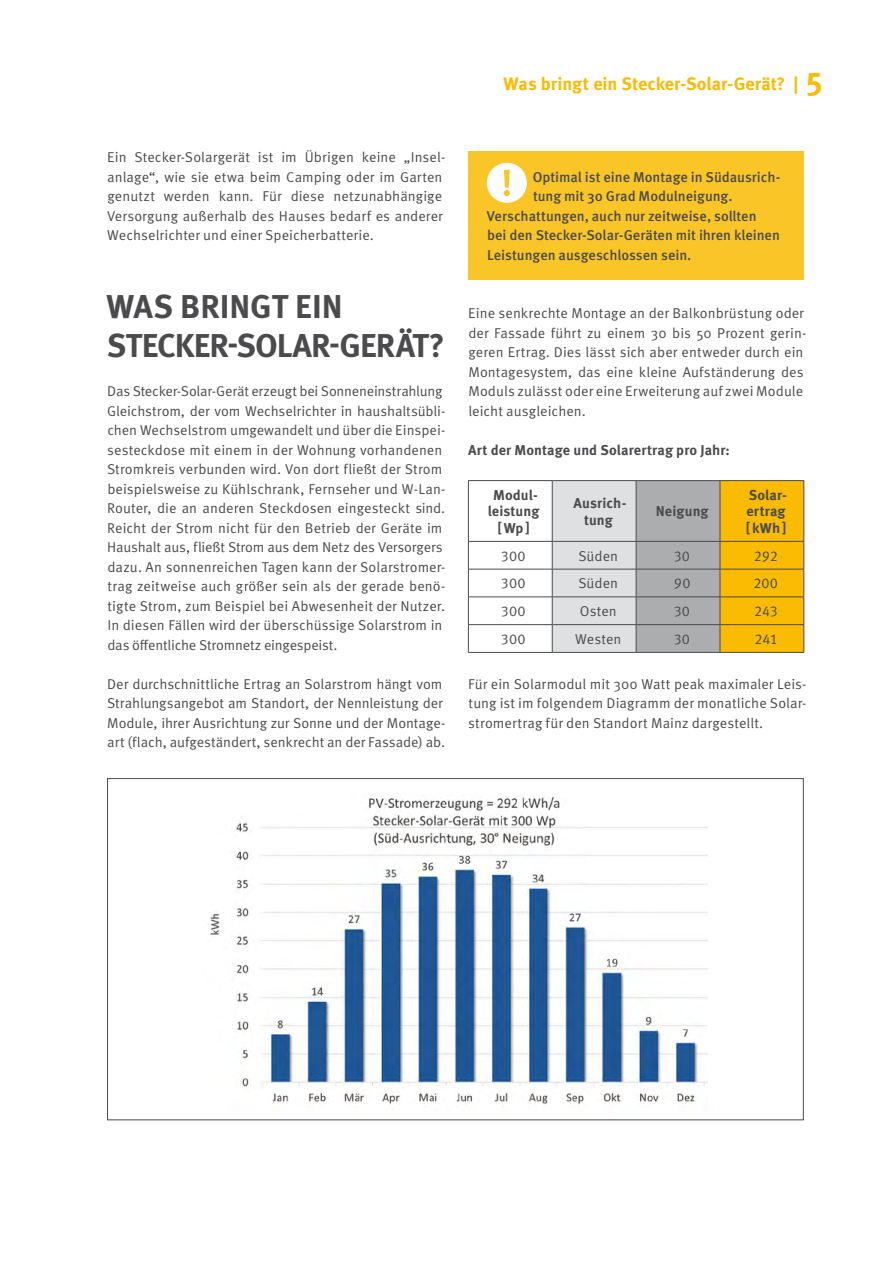
<style>
.page{position:relative;width:893px;height:1263px;background:#fff}
.page>*{position:absolute;margin:0;border:0;box-sizing:border-box;transform-origin:0 0}
.Ü1{font:700 33px/39px "Meta OT";letter-spacing:-.02em;color:#4b4b4d}
.Ü3{font:700 18px "Meta OT";letter-spacing:-.005em;color:#fabb00}
.Fließtext{font:14.25px/19.5px "Meta OT Norm";color:#4b4b4d}
.Auflistung_Level2{font:500 14.25px "Meta OT";letter-spacing:-.005em;color:#4b4b4d}
.Tabelle{font:700 14.25px/16.5px "Meta OT";letter-spacing:.005em;color:#4b4b4d;text-align:center}
.Tabelle-2{font:14.25px "Meta OT Norm";color:#4b4b4d}
.Fließtext-2{font:700 14.25px "Meta OT";letter-spacing:.005em;color:#4b4b4d}
.s1{font-size:33px}
</style>
<div class="page">
<hr style="left:468px;top:480px;width:84px;height:1px;background:#4b4b4d">
<hr style="left:552px;top:480px;width:84px;height:1px;background:#4b4b4d">
<hr style="left:636px;top:480px;width:84px;height:1px;background:#4b4b4d">
<hr style="left:720px;top:480px;width:84px;height:1px;background:#4b4b4d">
<svg style="left:468px;top:481px;width:337px;height:171px"></svg>
<hr style="left:468px;top:652px;width:84px;height:1px;background:#4b4b4d">
<hr style="left:552px;top:652px;width:84px;height:1px;background:#4b4b4d">
<hr style="left:636px;top:652px;width:84px;height:1px;background:#4b4b4d">
<hr style="left:720px;top:652px;width:84px;height:1px;background:#4b4b4d">
<div style="left:468px;top:151px;width:336px;height:128px;background:#fac527"></div>
<img style="left:210px;top:796px;width:497px;height:310px">
<p class="Fließtext" style="left:107px;top:148px;width:340px">Ein Stecker-Solargerät ist im Übrigen keine „Insel&shy;anlage“, wie sie etwa beim Camping oder im Garten genutzt werden kann. Für diese netzunabhängige Versorgung außerhalb des Hauses bedarf es anderer Wechselrichter und einer Speicherbatterie.</p>
<p class="Ü1" style="left:106px;top:288px;width:340px">WAS BRINGT EIN<br>STECKER-SOLAR-GERÄT?</p>
<p class="Fließtext" style="left:107px;top:382px;width:340px">Das Stecker-Solar-Gerät erzeugt bei Sonneneinstrahlung Gleichstrom, der vom Wechselrichter in haushaltsübli&shy;chen Wechselstrom umgewandelt und über die Einspei&shy;sesteckdose mit einem in der Wohnung vorhandenen Stromkreis verbunden wird. Von dort fließt der Strom beispielsweise zu Kühlschrank, Fernseher und W-Lan-Router, die an anderen Steckdosen eingesteckt sind.<br>Reicht der Strom nicht für den Betrieb der Geräte im Haushalt aus, fließt Strom aus dem Netz des Versorgers dazu. An sonnenreichen Tagen kann der Solarstromer&shy;trag zeitweise auch größer sein als der gerade benö&shy;tigte Strom, zum Beispiel bei Abwesenheit der Nutzer.<br>In diesen Fällen wird der überschüssige Solarstrom in das öffentliche Stromnetz eingespeist.</p>
<p class="Fließtext" style="left:107px;top:674px;width:340px">Der durchschnittliche Ertrag an Solarstrom hängt vom Strahlungsangebot am Standort, der Nennleistung der Module, ihrer Ausrichtung zur Sonne und der Montage&shy;art (flach, aufgeständert, senkrecht an der Fassade) ab.</p>
<p class="Ü3" style="left:503px;top:73px;width:320px">Was bringt ein Stecker-Solar-Gerät? | <span class="s1">5</span></p>
<p class="Auflistung_Level2" style="left:533px;top:168px;width:249px">Optimal ist eine Montage in Südausrich-</p>
<p class="Auflistung_Level2" style="left:533px;top:188px;width:201px">tung mit 30 Grad Modulneigung.</p>
<p class="Auflistung_Level2" style="left:487px;top:207px;width:271px">Verschattungen, auch nur zeitweise, sollten</p>
<p class="Auflistung_Level2" style="left:487px;top:227px;width:294px">bei den Stecker-Solar-Geräten mit ihren kleinen</p>
<p class="Auflistung_Level2" style="left:487px;top:246px;width:206px">Leistungen ausgeschlossen sein.</p>
<p class="Fließtext" style="left:468px;top:304px;width:340px">Eine senkrechte Montage an der Balkonbrüstung oder der Fassade führt zu einem 30 bis 50 Prozent gerin&shy;geren Ertrag. Dies lässt sich aber entweder durch ein Montagesystem, das eine kleine Aufständerung des Moduls zulässt oder eine Erweiterung auf zwei Module leicht ausgleichen.</p>
<p class="Fließtext-2" style="left:468px;top:441px;width:263px">Art der Montage und Solarertrag pro Jahr:</p>
<p class="Tabelle" style="left:488px;top:487px;width:53px">Modul&shy;leistung [Wp]</p>
<p class="Tabelle" style="left:574px;top:495px;width:54px">Ausrich&shy;tung</p>
<p class="Tabelle" style="left:656px;top:503px;width:54px">Neigung</p>
<p class="Tabelle" style="left:746px;top:487px;width:41px;text-align:left">Solar&shy;ertrag</p>
<p class="Tabelle" style="left:746px;top:520px;width:42px">[kWh]</p>
<p class="Tabelle-2" style="left:501px;top:547px;width:26px">300</p>
<p class="Tabelle-2" style="left:578px;top:547px;width:41px">Süden</p>
<p class="Tabelle-2" style="left:674px;top:547px;width:18px">30</p>
<p class="Tabelle-2" style="left:754px;top:547px;width:26px">292</p>
<p class="Tabelle-2" style="left:501px;top:575px;width:26px">300</p>
<p class="Tabelle-2" style="left:578px;top:575px;width:41px">Süden</p>
<p class="Tabelle-2" style="left:674px;top:575px;width:18px">90</p>
<p class="Tabelle-2" style="left:753px;top:575px;width:26px">200</p>
<p class="Tabelle-2" style="left:501px;top:603px;width:26px">300</p>
<p class="Tabelle-2" style="left:580px;top:603px;width:38px">Osten</p>
<p class="Tabelle-2" style="left:674px;top:603px;width:18px">30</p>
<p class="Tabelle-2" style="left:754px;top:603px;width:25px">243</p>
<p class="Tabelle-2" style="left:501px;top:630px;width:26px">300</p>
<p class="Tabelle-2" style="left:575px;top:630px;width:48px">Westen</p>
<p class="Tabelle-2" style="left:674px;top:630px;width:18px">30</p>
<p class="Tabelle-2" style="left:755px;top:630px;width:25px">241</p>
<p class="Fließtext" style="left:468px;top:674px;width:340px;text-align:justify">Für ein Solarmodul mit 300 Watt peak maximaler Leis&shy;tung ist im folgendem Diagramm der monatliche Solar&shy;stromertrag für den Standort Mainz dargestellt.</p>
</div>
